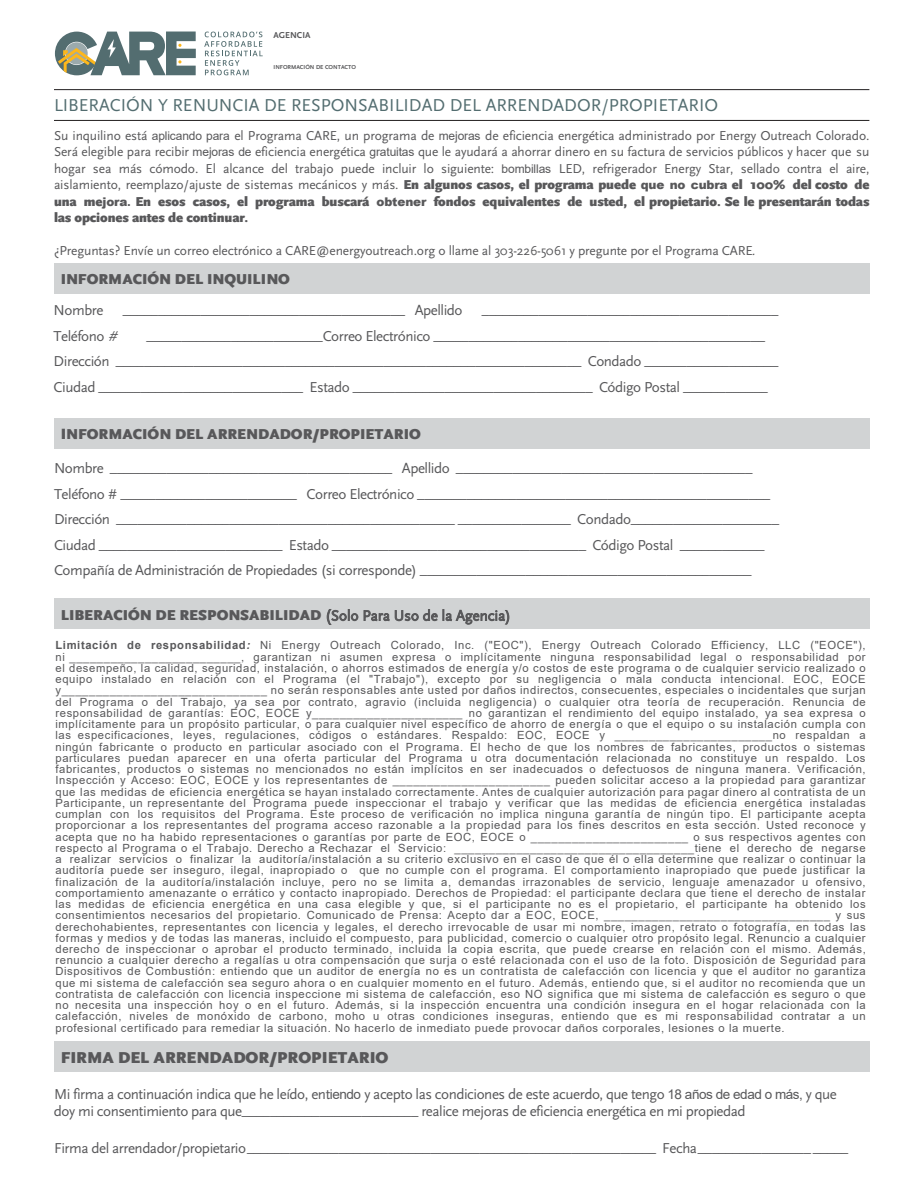
<style>
.page{position:relative;width:918px;height:1188px;background:#fff}
.page>*{position:absolute;margin:0;border:0;box-sizing:border-box;transform-origin:0 0}
.t1{font:18px "Scala Sans Pro";color:#536d70}
.t2{font:900 16.5px "Scala Sans Pro";color:#58585a}
.t3{font:15px/25.5px "Scala Sans Pro";letter-spacing:-.03em;color:#58585a}
.t4{font:italic 15px/25.5px "Scala Sans Pro";color:#58585a}
.t5{font:900 15px "Scala Sans Pro";color:#58585a}
.t6{font:13.5px/16.5px "Scala Sans Pro";letter-spacing:-.01em;color:#58585a;text-align:justify}
.t7{font:11.25px/11.2px "Arial";letter-spacing:.055em;color:#58585a;text-align:justify}
.t8{font:700 9px "Scala Sans Pro";color:#58585a}
.t9{font:700 6px "Scala Sans Pro";color:#58585a}
.s1{font-family:"Arial";font-size:12px}
.s2{font-weight:900}
.s3{font-family:"Arial";font-weight:900;font-size:12px}
.s4{font-family:"Arial";font-weight:700}
.s5{font-style:italic}
.s6{font-style:normal}
.s7{font-family:"Arial";font-size:14.25px}
.s8{font-weight:400;font-size:16.5px}
.s9{font-weight:400}
.s10{font-weight:700}
.s11{font-weight:700;font-style:italic}
.s12{font-family:"Arial";font-size:13.5px}
.s13{font-family:"Scala Sans"}
</style>
<div class="page">
<div style="left:54px;top:263px;width:815px;height:31px;background:#d1d3d4"></div>
<div style="left:54px;top:598px;width:815px;height:31px;background:#d1d3d4"></div>
<div style="left:54px;top:418px;width:815px;height:31px;background:#d1d3d4"></div>
<hr style="left:54px;top:120px;width:815px;height:1px;background:#231f20">
<hr style="left:54px;top:89px;width:815px;height:1px;background:#231f20">
<div style="left:54px;top:1041px;width:815px;height:31px;background:#d1d3d4"></div>
<svg style="left:55px;top:32px;width:141px;height:43px"></svg>
<svg style="left:204px;top:32px;width:59px;height:43px"></svg>
<p class="t8" style="left:274px;top:30px;width:38px">AGENCIA</p>
<p class="t9" style="left:274px;top:64px;width:84px">INFORMACIÓN DE CONTACTO</p>
<p class="t1" style="left:54px;top:95px;width:666px">LIBERACIÓN Y RENUNCIA DE RESPONSABILIDAD DEL ARRENDADOR/PROPIETARIO</p>
<p class="t6" style="left:54px;top:127px;width:817px">Su inquilino está <span class="s1">aplicando para</span> el Programa CARE, un programa de <span class="s1">mejoras</span> de eficiencia energética administrado por Energy Outreach Colorado.<br>Será elegible para recibir <span class="s1">mejoras de</span> eficiencia energética <span class="s1">gratuitas</span> que le ayudará a ahorrar dinero en su factura de servicios públicos y hacer que su hogar sea más cómodo. El alcance del trabajo puede incluir lo siguiente: <span class="s1">bombillas</span> LED, refrigerador Energy Star, sellado contra el aire, aislamiento, reemplazo/ajuste de sistemas mecánicos y más. <span class="s2">En algunos casos, el programa puede</span> <span class="s3">que no cubra</span> <span class="s2">el 100% del costo de una me</span><span class="s3">jora</span><span class="s4">.</span> <span class="s2">En esos casos, el programa buscará</span> <span class="s3">obtener</span> <span class="s2">fondos equivalentes de usted, el propietario. Se le presentarán todas las opciones antes de continuar.</span></p>
<p class="t6" style="left:54px;top:242px;width:707px">¿Preguntas? Envíe un correo electrónico a CARE@energyoutreach.org o llame al 303-226-5061 y pregunte por el Programa CARE<span class="s5">.</span></p>
<p class="t5" style="left:61px;top:271px;width:231px">INFORMACIÓN DEL INQUILINO</p>
<p class="t3" style="left:54px;top:298px;width:51px">Nombre</p>
<p class="t4" style="left:123px;top:298px;width:341px">________________________________________ <span class="s6">A p e l l i d o</span></p>
<p class="t4" style="left:482px;top:298px;width:303px">__________________________________________</p>
<p class="t3" style="left:54px;top:323px;width:70px">Teléfono <span class="s5">#</span></p>
<p class="t4" style="left:54px;top:323px;width:731px;text-indent:93px">_________________________<span class="s6">C o r r e o E l e c t r ó n i c o _</span>______________________________________________<br><span class="s6">D i r e c c i ó n</span> __________________________________________________________________ <span class="s6">C o n d a d o</span> ___________________<br><span class="s6">C i u d a d</span> _____________________________ <span class="s6">E s t a d o</span> __________________________________ <span class="s6">C ó d i g o P o s t a l ____</span>________</p>
<p class="t5" style="left:61px;top:425px;width:362px"><span class="s7">I</span>NFORMACIÓN DEL ARRENDADOR/PROPIETARIO</p>
<p class="t3" style="left:54px;top:456px;width:727px">Nombre ________________________________________ Apellido __________________________________________ Teléfono # _________________________ Correo Electrónico __________________________________________________ Dirección ________________________________________________ ________________ Condado_____________________ Ciudad __________________________ Estado ____________________________________ Código Postal ____________ Compañía de Administración de Propiedades (si corresponde) _______________________________________________</p>
<p class="t5" style="left:61px;top:607px;width:452px">LIBERACIÓN DE RESPONSABILIDAD <span class="s8">(</span><span class="s9">Solo Para Uso de la Agencia)</span></p>
<p class="t7" style="left:55px;top:640px;width:812px"><span class="s10">Limitación de responsabilidad</span><span class="s11">:</span> Ni Energy Outreach Colorado, Inc. ("EOC"), Energy Outreach Colorado Efficiency, LLC ("EOCE"), ni _________________________, garantizan ni asumen expresa o implícitamente ninguna responsabilidad legal o responsabilidad por el desempeño, la calidad, seguridad, instalación, o ahorros estimados de energía y/o costos de este programa o de cualquier servicio realizado o equipo instalado en relación con el Programa (el "Trabajo"), excepto por su negligencia o mala conducta intencional. EOC, EOCE y______________________________ no serán responsables ante usted por daños indirectos, consecuentes, especiales o incidentales que surjan del Programa o del Trabajo, ya sea por contrato, agravio (incluida negligencia) o cualquier otra teoría de recuperación. Renuncia de responsabilidad de garantías: EOC, EOCE y______________________ no garantizan el rendimiento del equipo instalado, ya sea expresa o implícitamente para un propósito particular, o para cualquier nivel específico de ahorro de energía o que el equipo o su instalación cumpla con las especificaciones, leyes, regulaciones, códigos o estándares. Respaldo: EOC, EOCE y _______________________no respaldan a ningún fabricante o producto en particular asociado con el Programa. El hecho de que los nombres de fabricantes, productos o sistemas particulares puedan aparecer en una oferta particular del Programa u otra documentación relacionada no constituye un respaldo. Los fabricantes, productos o sistemas no mencionados no están implícitos en ser inadecuados o defectuosos de ninguna manera. Verificación, Inspección y Acceso: EOC, EOCE y los representantes de _______________________ pueden solicitar acceso a la propiedad para garantizar que las medidas de eficiencia energética se hayan instalado correctamente. Antes de cualquier autorización para pagar dinero al contratista de un Participante, un representante del Programa puede inspeccionar el trabajo y verificar que las medidas de eficiencia energética instaladas cumplan con los requisitos del Programa. Este proceso de verificación no implica ninguna garantía de ningún tipo. El participante acepta proporcionar a los representantes del programa acceso razonable a la propiedad para los fines descritos en esta sección. Usted reconoce y acepta que no ha habido representaciones o garantías por parte de EOC, EOCE o _______________________ o sus respectivos agentes con respecto al Programa o el Trabajo. Derecho a Rechazar el Servicio: ___________________________________tiene el derecho de negarse a realizar servicios o finalizar la auditoría/instalación a su criterio exclusivo en el caso de que él o ella determine que realizar o continuar la auditoría puede ser inseguro, ilegal, inapropiado o que no cumple con el programa. El comportamiento inapropiado que puede justificar la finalización de la auditoría/instalación incluye, pero no se limita a, demandas irrazonables de servicio, lenguaje amenazador u ofensivo, comportamiento amenazante o errático y contacto inapropiado. Derechos de Propiedad: el participante declara que tiene el derecho de instalar las medidas de eficiencia energética en una casa elegible y que, si el participante no es el propietario, el participante ha obtenido los consentimientos necesarios del propietario. Comunicado de Prensa: Acepto dar a EOC, EOCE, _________________________________ y sus derechohabientes, representantes con licencia y legales, el derecho irrevocable de usar mi nombre, imagen, retrato o fotografía, en todas las formas y medios y de todas las maneras, incluido el compuesto, para publicidad, comercio o cualquier otro propósito legal. Renuncio a cualquier derecho de inspeccionar o aprobar el producto terminado, incluida la copia escrita, que puede crearse en relación con el mismo. Además, renuncio a cualquier derecho a regalías u otra compensación que surja o esté relacionada con el uso de la foto. Disposición de Seguridad para Dispositivos de Combustión: entiendo que un auditor de energía no es un contratista de calefacción con licencia y que el auditor no garantiza que mi sistema de calefacción sea seguro ahora o en cualquier momento en el futuro. Además, entiendo que, si el auditor no recomienda que un contratista de calefacción con licencia inspeccione mi sistema de calefacción, eso NO significa que mi sistema de calefacción es seguro o que no necesita una inspección hoy o en el futuro. Además, si la inspección encuentra una condición insegura en el hogar relacionada con la calefacción, niveles de monóxido de carbono, moho u otras condiciones inseguras, entiendo que es mi responsabilidad contratar a un profesional certificado para remediar la situación. No hacerlo de inmediato puede provocar daños corporales, lesiones o la muerte.</p>
<p class="t2" style="left:61px;top:1048px;width:329px">FIRMA DEL ARRENDADOR/PROPIETARIO</p>
<p class="t3" style="left:54px;top:1086px;width:784px;line-height:16.6px">Mi firma a continuación indica que he leído, ent<span class="s12">iendo</span> y acepto las condiciones de este acuerdo, que tengo <span class="s12">18 años de edad o más,</span> y que doy mi consentimiento para que<span class="s5">_________________________</span>realice mejoras de eficiencia energética en mi propiedad</p>
<p class="t4" style="left:54px;top:1135px;width:796px"><span class="s6">F i r m a d e l a r r e n d a d o r / p r o p i e t a r i o</span> __________________________________________________________ <span class="s6">F e c h a</span> ________________<span class="s13">_____</span></p>
</div>
